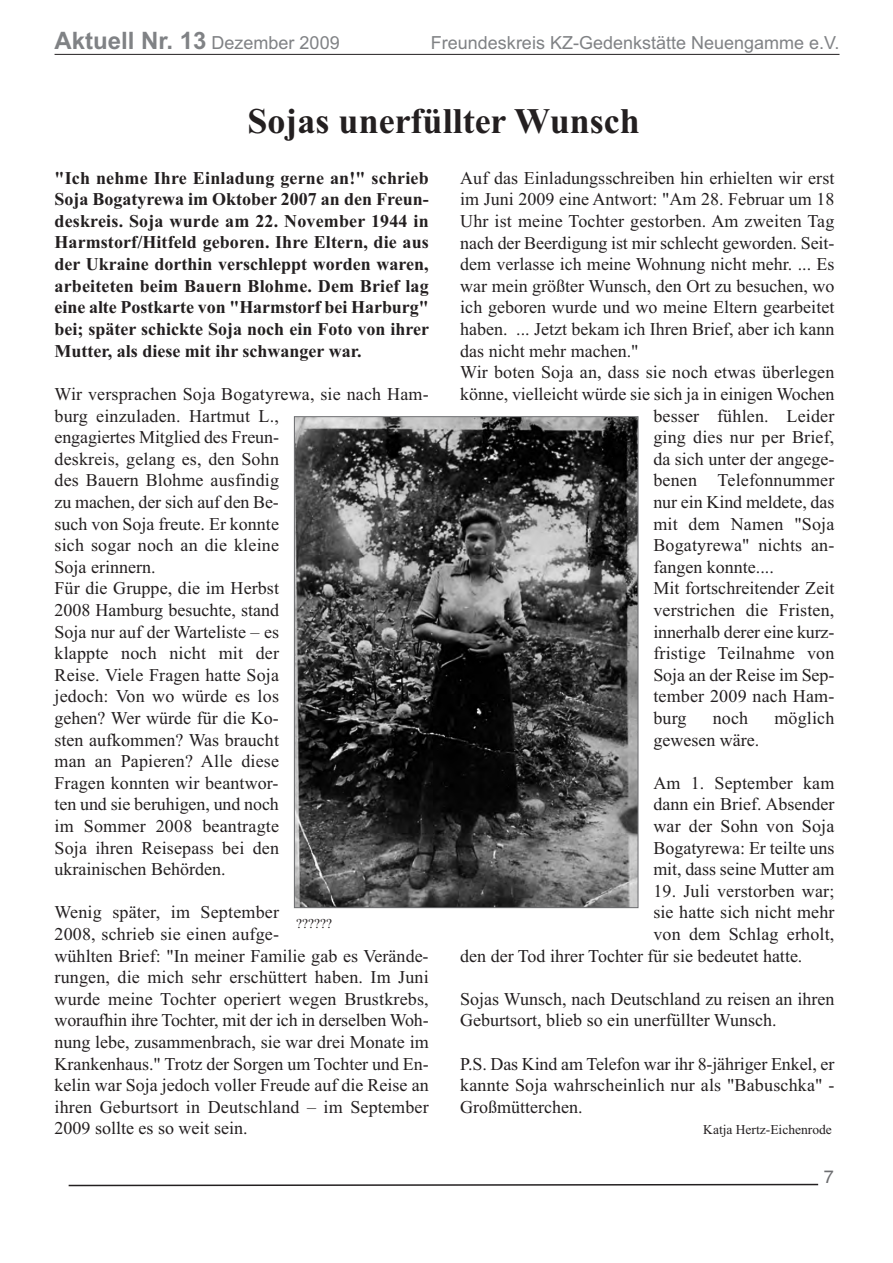
<style>
.page{position:relative;width:893px;height:1263px;background:#fff}
.page>*{position:absolute;margin:0;border:0;box-sizing:border-box;transform-origin:0 0}
.t1{font:700 36px "Times New Roman";color:#231f20}
.t2{font:700 24px "Arial";color:#808285}
.t3{font:18px/21.6px "Times New Roman";color:#231f20}
.t4{font:700 18px/21.6px "Times New Roman";color:#231f20;text-align:justify}
.t5{font:18px "Arial";color:#808285}
.t6{font:18px "Helvetica";color:#6c6d70}
.t7{font:13.5px "Times New Roman";color:#231f20}
.s1{font-weight:400;font-size:18px}
</style>
<div class="page">
<hr style="left:55px;top:54px;width:784px;height:1px;background:#231f20">
<svg style="left:68px;top:1183px;width:751px;height:4px"></svg>
<img style="left:296px;top:418px;width:340px;height:488px">
<h2 class="t2" style="left:55px;top:27px;width:287px">Aktuell Nr. 13 <span class="s1">Dezember 2009</span></h2>
<p class="t5" style="left:431px;top:33px;width:410px">Freundeskreis KZ-Gedenkstätte Neuengamme e.V.</p>
<h1 class="t1" style="left:248px;top:99px;width:394px">Sojas unerfüllter Wunsch</h1>
<p class="t4" style="left:55px;top:167px;width:376px">"Ich nehme Ihre Einladung gerne an!" schrieb Soja Bogatyrewa im Oktober 2007 an den Freun&shy;deskreis. Soja wurde am 22. November 1944 in Harmstorf/Hitfeld geboren. Ihre Eltern, die aus der Ukraine dorthin verschleppt worden waren, arbeiteten beim Bauern Blohme. Dem Brief lag eine alte Postkarte von "Harmstorf bei Harburg" bei; später schickte Soja noch ein Foto von ihrer Mutter, als diese mit ihr schwanger war.</p>
<p class="t3" style="left:55px;top:383px;width:376px">Wir versprachen Soja Bogatyrewa, sie nach Ham&shy;burg einzuladen. Hartmut L.,<br>engagiertes Mitglied des Freun-<br>deskreis, gelang es, den Sohn<br>des Bauern Blohme ausfindig<br>zu machen, der sich auf den Be-<br>such von Soja freute. Er konnte<br>sich sogar noch an die kleine<br>Soja erinnern.<br>Für die Gruppe, die im Herbst<br>2008 Hamburg besuchte, stand<br>Soja nur auf der Warteliste – es<br>klappte noch nicht mit der<br>Reise. Viele Fragen hatte Soja<br>jedoch: Von wo würde es los<br>gehen? Wer würde für die Ko-<br>sten aufkommen? Was braucht<br>man an Papieren? Alle diese<br>Fragen konnten wir beantwor-<br>ten und sie beruhigen, und noch<br>im Sommer 2008 beantragte<br>Soja ihren Reisepass bei den<br>ukrainischen Behörden.</p>
<p class="t3" style="left:55px;top:901px;width:376px">Wenig später, im September<br>2008, schrieb sie einen aufge-<br>wühlten Brief: "In meiner Familie gab es Verände&shy;rungen, die mich sehr erschüttert haben. Im Juni wurde meine Tochter operiert wegen Brustkrebs, woraufhin ihre Tochter, mit der ich in derselben Woh&shy;nung lebe, zusammenbrach, sie war drei Monate im Krankenhaus." Trotz der Sorgen um Tochter und En&shy;kelin war Soja jedoch voller Freude auf die Reise an ihren Geburtsort in Deutschland – im September 2009 sollte es so weit sein.</p>
<p class="t3" style="left:460px;top:167px;width:376px">Auf das Einladungsschreiben hin erhielten wir erst</p>
<p class="t3" style="left:460px;top:188px;width:376px">im Juni 2009 eine Antwort: "Am 28. Februar um 18</p>
<p class="t3" style="left:460px;top:210px;width:376px">Uhr ist meine Tochter gestorben. Am zweiten Tag</p>
<p class="t3" style="left:460px;top:232px;width:376px">nach der Beerdigung ist mir schlecht geworden. Seit-</p>
<p class="t3" style="left:460px;top:253px;width:376px">dem verlasse ich meine Wohnung nicht mehr. ... Es</p>
<p class="t3" style="left:460px;top:275px;width:376px">war mein größter Wunsch, den Ort zu besuchen, wo</p>
<p class="t3" style="left:460px;top:296px;width:376px">ich geboren wurde und wo meine Eltern gearbeitet</p>
<p class="t3" style="left:460px;top:318px;width:376px">haben. ... Jetzt bekam ich Ihren Brief, aber ich kann</p>
<p class="t3" style="left:460px;top:340px;width:180px">das nicht mehr machen."</p>
<p class="t3" style="left:460px;top:361px;width:376px">Wir boten Soja an, dass sie noch etwas überlegen</p>
<p class="t3" style="left:460px;top:383px;width:376px">könne, vielleicht würde sie sich ja in einigen Wochen</p>
<p class="t3" style="left:653px;top:404px;width:183px">besser fühlen. Leider</p>
<p class="t3" style="left:653px;top:426px;width:183px">ging dies nur per Brief,</p>
<p class="t3" style="left:653px;top:448px;width:183px">da sich unter der angege-</p>
<p class="t3" style="left:653px;top:469px;width:183px">benen Telefonnummer</p>
<p class="t3" style="left:653px;top:491px;width:183px">nur ein Kind meldete, das</p>
<p class="t3" style="left:653px;top:512px;width:183px">mit dem Namen "Soja</p>
<p class="t3" style="left:653px;top:534px;width:183px">Bogatyrewa" nichts an-</p>
<p class="t3" style="left:653px;top:556px;width:122px">fangen konnte....</p>
<p class="t3" style="left:653px;top:577px;width:183px">Mit fortschreitender Zeit</p>
<p class="t3" style="left:653px;top:599px;width:183px">verstrichen die Fristen,</p>
<p class="t3" style="left:653px;top:620px;width:183px">innerhalb derer eine kurz-</p>
<p class="t3" style="left:653px;top:642px;width:183px">fristige Teilnahme von</p>
<p class="t3" style="left:653px;top:664px;width:183px">Soja an der Reise im Sep-</p>
<p class="t3" style="left:653px;top:685px;width:183px">tember 2009 nach Ham-</p>
<p class="t3" style="left:653px;top:707px;width:35px">burg</p>
<p class="t3" style="left:713px;top:707px;width:37px">noch</p>
<p class="t3" style="left:774px;top:707px;width:62px">möglich</p>
<p class="t3" style="left:653px;top:728px;width:107px">gewesen wäre.</p>
<p class="t3" style="left:653px;top:772px;width:183px;text-align:justify">Am 1. September kam dann ein Brief. Absender war der Sohn von Soja Bogatyrewa: Er teilte uns mit, dass seine Mutter am</p>
<p class="t3" style="left:653px;top:880px;width:183px">19. Juli verstorben war;</p>
<p class="t3" style="left:653px;top:901px;width:183px">sie hatte sich nicht mehr</p>
<p class="t3" style="left:653px;top:923px;width:183px">von dem Schlag erholt,</p>
<p class="t3" style="left:460px;top:944px;width:344px">den der Tod ihrer Tochter für sie bedeutet hatte.</p>
<p class="t3" style="left:460px;top:988px;width:376px">Sojas Wunsch, nach Deutschland zu reisen an ihren<br>Geburtsort, blieb so ein unerfüllter Wunsch.</p>
<p class="t3" style="left:460px;top:1052px;width:376px;text-align:justify">P.S. Das Kind am Telefon war ihr 8-jähriger Enkel, er kannte Soja wahrscheinlich nur als "Babuschka" - Großmütterchen.</p>
<p class="t7" style="left:703px;top:1122px;width:130px">Katja Hertz-Eichenrode</p>
<p class="t6" style="left:824px;top:1166px;width:12px">7</p>
<p class="t7" style="left:296px;top:915px;width:37px">??????</p>
</div>
